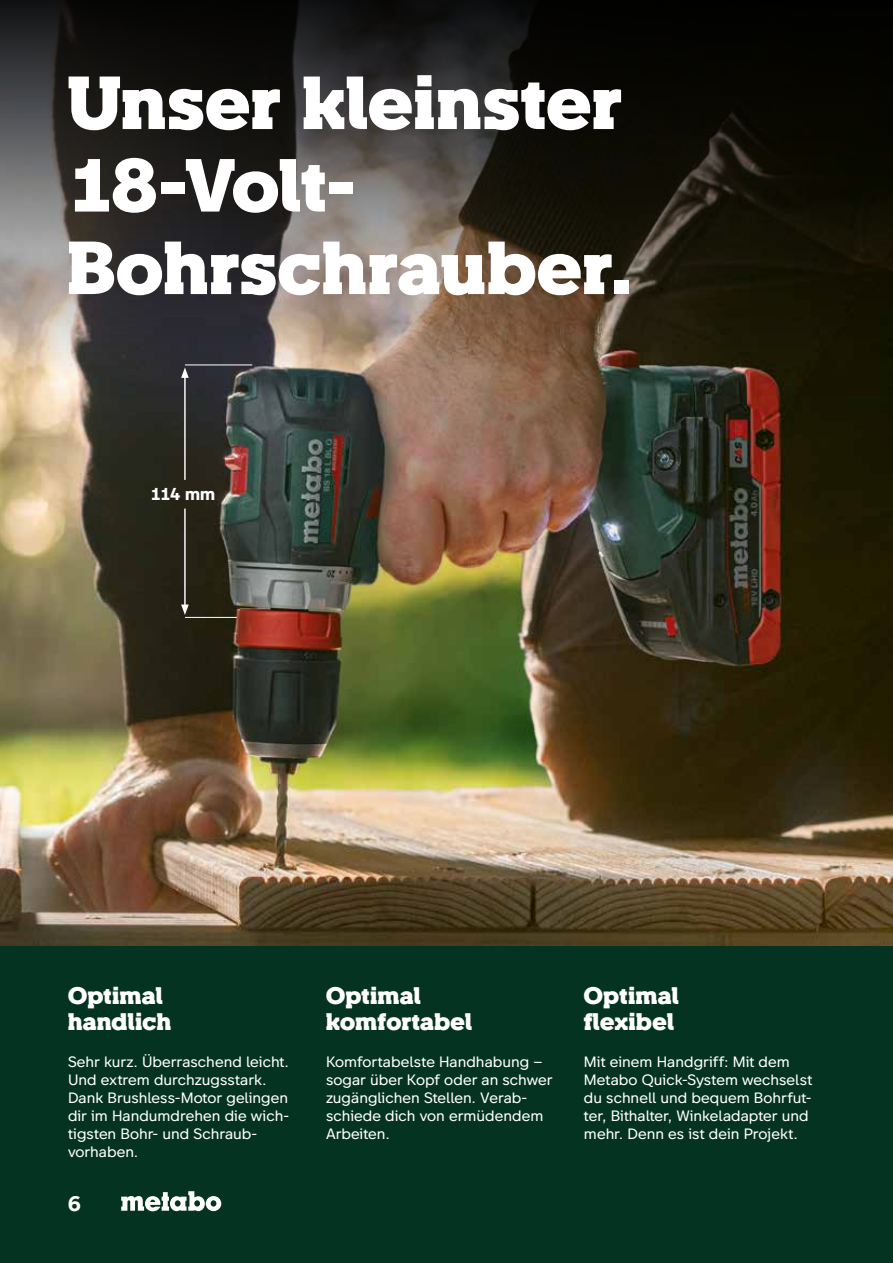
<style>
.page{position:relative;width:893px;height:1263px;background:#fff}
.page>*{position:absolute;margin:0;border:0;box-sizing:border-box;transform-origin:0 0}
.t1{font:800 75px/82.5px "Metabo Slab";letter-spacing:.01em;color:#fff}
.t2{font:800 24px/26.4px "Metabo Slab";letter-spacing:.02em;color:#fff}
.t3{font:700 21px "Metabo Slab";color:#fff}
.t4{font:700 17.25px "Metabo Sans";color:#fff}
.t5{font:15px/18px "Metabo Sans";color:#fff}
</style>
<div class="page">
<div style="left:0;top:945px;width:893px;height:318px;background:#043321"></div>
<img style="left:0;top:396px;width:893px;height:549px">
<svg style="left:0;top:0;width:893px;height:396px;background:#37312a"></svg>
<hr style="left:185px;top:365px;width:67px;height:1px;background:#fff">
<hr style="left:185px;top:617px;width:52px;height:1px;background:#fff">
<hr style="left:184px;top:375px;width:2px;height:105px;background:#fff">
<svg style="left:181px;top:367px;width:8px;height:11px"></svg>
<hr style="left:184px;top:509px;width:2px;height:98px;background:#fff">
<svg style="left:181px;top:604px;width:8px;height:11px"></svg>
<svg style="left:121px;top:1191px;width:100px;height:20px"></svg>
<h1 class="t1" style="left:68px;top:62px;width:566px">Unser kleinster<br>18-Volt-<br>Bohrschrauber.</h1>
<p class="t4" style="left:151px;top:483px;width:66px">114 mm</p>
<h2 class="t2" style="left:68px;top:982px;width:104px">Optimal handlich</h2>
<p class="t5" style="left:68px;top:1052px;width:223px">Sehr kurz. Überraschend leicht.<br>Und extrem durchzugsstark.<br>Dank Brushless-Motor gelingen dir im Handumdrehen die wich&shy;tigsten Bohr- und Schraub&shy;vorhaben.</p>
<h3 class="t3" style="left:68px;top:1190px;width:14px">6</h3>
<h2 class="t2" style="left:326px;top:982px;width:148px">Optimal komfortabel</h2>
<p class="t5" style="left:326px;top:1052px;width:228px">Komfortabelste Handhabung – sogar über Kopf oder an schwer zugänglichen Stellen. Verab&shy;schiede dich von ermüdendem<br>Arbeiten.</p>
<h2 class="t2" style="left:584px;top:982px;width:96px">Optimal flexibel</h2>
<p class="t5" style="left:584px;top:1052px;width:230px">Mit einem Handgriff: Mit dem<br>Metabo Quick-System wechselst du schnell und bequem Bohrfut&shy;ter, Bithalter, Winkeladapter und mehr. Denn es ist dein Projekt.</p>
</div>
